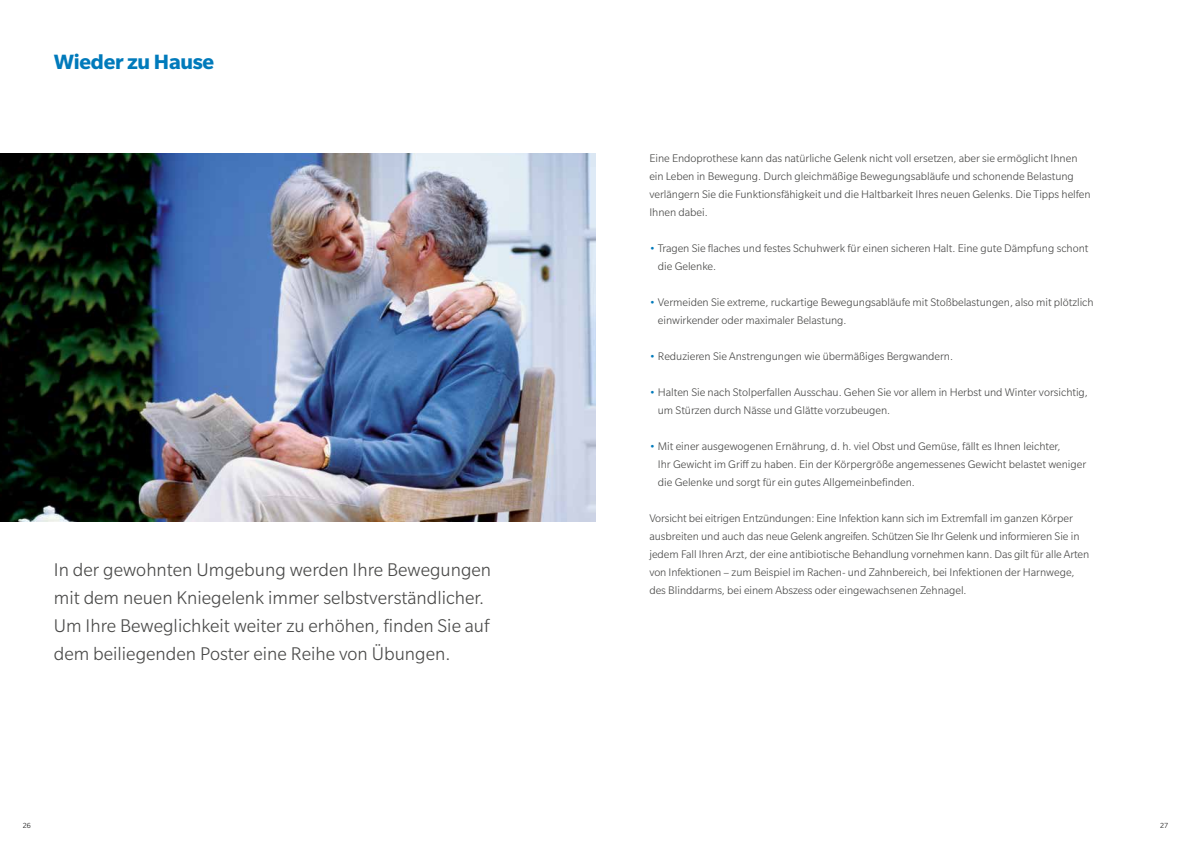
<style>
.page{position:relative;width:1191px;height:842px;background:#fff}
.page>*{position:absolute;margin:0;border:0;box-sizing:border-box;transform-origin:0 0}
.t1{font:700 22.5px "Slate Pro";letter-spacing:-.015em;color:#007abb}
.t2{font:300 20px/28px "Slate Pro";color:#494948}
.t3{font:300 12px/18px "Slate Pro";letter-spacing:-.005em;color:#494948}
.t4{font:300 8px "Slate Pro";color:#000}
.s1{color:#007abb}
</style>
<div class="page">
<img style="left:0;top:153px;width:595px;height:369px">
<h1 class="t1" style="left:54px;top:49px;width:162px">Wieder zu Hause</h1>
<h2 class="t2" style="left:54px;top:555px;width:439px">In der gewohnten Umgebung werden Ihre Bewegungen mit dem neuen Kniegelenk immer selbstverständlicher.<br>Um Ihre Beweglichkeit weiter zu erhöhen, finden Sie auf dem beiliegenden Poster eine Reihe von Übungen.</h2>
<p class="t4" style="left:23px;top:821px;width:9px">26</p>
<p class="t3" style="left:649px;top:149px;width:443px">Eine Endoprothese kann das natürliche Gelenk nicht voll ersetzen, aber sie ermöglicht Ihnen ein Leben in Bewegung. Durch gleichmäßige Bewegungsabläufe und schonende Belastung verlängern Sie die Funktionsfähigkeit und die Haltbarkeit Ihres neuen Gelenks. Die Tipps helfen Ihnen dabei.</p>
<p class="t3" style="left:658px;top:239px;width:432px;text-indent:-9px"><span class="s1">•</span> Tragen Sie flaches und festes Schuhwerk für einen sicheren Halt. Eine gute Dämpfung schont die Gelenke.</p>
<p class="t3" style="left:658px;top:293px;width:437px;text-indent:-9px"><span class="s1">•</span> Vermeiden Sie extreme, ruckartige Bewegungsabläufe mit Stoßbelastungen, also mit plötzlich einwirkender oder maximaler Belastung.</p>
<p class="t3" style="left:649px;top:347px;width:305px"><span class="s1">•</span> Reduzieren Sie Anstrengungen wie übermäßiges Bergwandern.</p>
<p class="t3" style="left:658px;top:383px;width:431px;text-indent:-9px"><span class="s1">•</span> Halten Sie nach Stolperfallen Ausschau. Gehen Sie vor allem in Herbst und Winter vorsichtig, um Stürzen durch Nässe und Glätte vorzubeugen.</p>
<p class="t3" style="left:658px;top:437px;width:430px;text-indent:-9px"><span class="s1">•</span> Mit einer ausgewogenen Ernährung, d. h. viel Obst und Gemüse, fällt es Ihnen leichter,<br>Ihr Gewicht im Griff zu haben. Ein der Körpergröße angemessenes Gewicht belastet weniger die Gelenke und sorgt für ein gutes Allgemeinbefinden.</p>
<p class="t3" style="left:649px;top:509px;width:441px">Vorsicht bei eitrigen Entzündungen: Eine Infektion kann sich im Extremfall im ganzen Körper ausbreiten und auch das neue Gelenk angreifen. Schützen Sie Ihr Gelenk und informieren Sie in jedem Fall Ihren Arzt, der eine antibiotische Behandlung vornehmen kann. Das gilt für alle Arten von Infektionen – zum Beispiel im Rachen- und Zahnbereich, bei Infektionen der Harnwege, des Blinddarms, bei einem Abszess oder eingewachsenen Zehnagel.</p>
<p class="t4" style="left:1160px;top:821px;width:9px">27</p>
</div>
